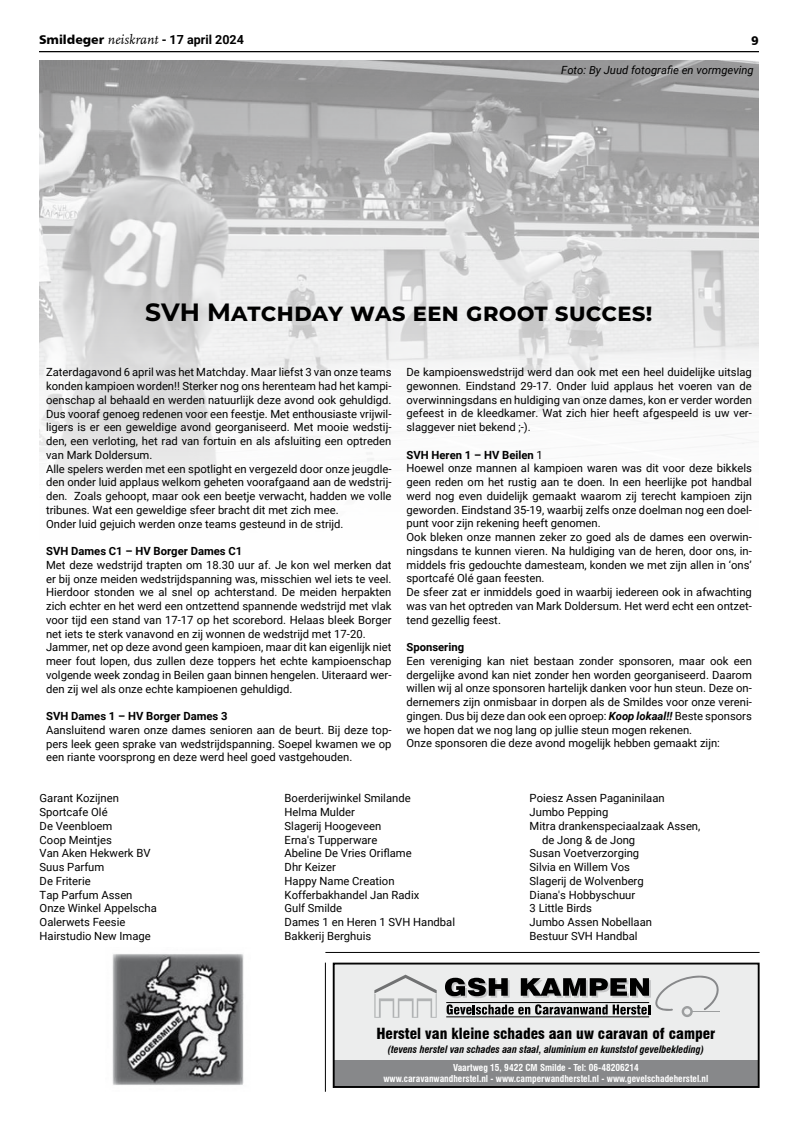
<style>
.page{position:relative;width:798px;height:1127px;background:#fff}
.page>*{position:absolute;margin:0;border:0;box-sizing:border-box;transform-origin:0 0}
.t1{font:700 25px "Montserrat";color:#000}
.t2{font:900 condensed 15px "Swiss 721 BT";color:#000}
.t3{font:700 12.5px "Roboto";color:#000}
.t4{font:12.5px "Humanist 777 BT Black B";color:#000}
.t5{font:11.25px/13.8px "Roboto";color:#000}
.t6{font:700 11.25px "Roboto";color:#000}
.t7{font:italic 11.25px "Roboto";color:#000}
.t8{font:italic 700 condensed 10px "Swiss 721 BT";color:#000}
.t9{font:700 condensed 9.38px/11.2px "Swiss 721 BT";color:#fff;text-align:center}
.s1{font-family:"Humanist 777 BT Black B";font-weight:400}
.s2{font-family:"Scala Pro";font-weight:400;font-style:italic;font-size:13.75px}
.s3{font-weight:700}
.s4{font-weight:700;font-style:italic}
</style>
<div class="page">
<hr style="left:39px;top:51px;width:719px;height:1px;background:#000">
<img style="left:39px;top:61px;width:719px;height:435px">
<div style="left:334px;top:963px;width:424px;height:97px;background:#eceded"></div>
<div style="left:334px;top:1060px;width:424px;height:27px;background:#87888a"></div>
<svg style="left:374px;top:974px;width:62px;height:44px"></svg>
<svg style="left:445px;top:975px;width:275px;height:42px"></svg>
<hr style="left:446px;top:1002px;width:203px;height:1px;background:#000">
<hr style="left:446px;top:1016px;width:203px;height:1px;background:#000">
<div style="left:332px;top:962px;width:427px;height:126px;border:1px solid #000"></div>
<hr style="left:325px;top:952px;width:434px;height:1px;background:#000">
<hr style="left:325px;top:962px;width:1px;height:130px;background:#000">
<img style="left:112px;top:954px;width:132px;height:131px">
<p class="t3" style="left:39px;top:31px;width:206px"><span class="s1">Smildeger</span> <span class="s2">neiskrant</span> - 17 april 2024</p>
<p class="t4" style="left:751px;top:33px;width:9px">9</p>
<p class="t7" style="left:561px;top:63px;width:194px">Foto: By Juud fotografie en vormgeving</p>
<h1 class="t1" style="left:145px;top:294px;width:508px">SVH Matchday was een groot succes!</h1>
<p class="t5" style="left:46px;top:365px;width:347px">Zaterdagavond 6 april was het Matchday. Maar liefst 3 van onze teams konden kampioen worden!! Sterker nog ons herenteam had het kampi&shy;oenschap al behaald en werden natuurlijk deze avond ook gehuldigd.<br>Dus vooraf genoeg redenen voor een feestje. Met enthousiaste vrijwil&shy;ligers is er een geweldige avond georganiseerd. Met mooie wedstij&shy;den, een verloting, het rad van fortuin en als afsluiting een optreden van Mark Doldersum.<br>Alle spelers werden met een spotlight en vergezeld door onze jeugdle&shy;den onder luid applaus welkom geheten voorafgaand aan de wedstrij&shy;den. Zoals gehoopt, maar ook een beetje verwacht, hadden we volle tribunes. Wat een geweldige sfeer bracht dit met zich mee.<br>Onder luid gejuich werden onze teams gesteund in de strijd.</p>
<p class="t6" style="left:46px;top:543px;width:198px">SVH Dames C1 – HV Borger Dames C1</p>
<p class="t5" style="left:46px;top:557px;width:347px">Met deze wedstrijd trapten om 18.30 uur af. Je kon wel merken dat er bij onze meiden wedstrijdspanning was, misschien wel iets te veel.<br>Hierdoor stonden we al snel op achterstand. De meiden herpakten zich echter en het werd een ontzettend spannende wedstrijd met vlak voor tijd een stand van 17-17 op het scorebord. Helaas bleek Borger net iets te sterk vanavond en zij wonnen de wedstrijd met 17-20.<br>Jammer, net op deze avond geen kampioen, maar dit kan eigenlijk niet meer fout lopen, dus zullen deze toppers het echte kampioenschap volgende week zondag in Beilen gaan binnen hengelen. Uiteraard wer&shy;den zij wel als onze echte kampioenen gehuldigd.</p>
<p class="t6" style="left:46px;top:708px;width:183px">SVH Dames 1 – HV Borger Dames 3</p>
<p class="t5" style="left:46px;top:722px;width:347px;text-align:justify">Aansluitend waren onze dames senioren aan de beurt. Bij deze top&shy;pers leek geen sprake van wedstrijdspanning. Soepel kwamen we op een riante voorsprong en deze werd heel goed vastgehouden.</p>
<p class="t5" style="left:406px;top:365px;width:347px;text-align:justify">De kampioenswedstrijd werd dan ook met een heel duidelijke uitslag gewonnen. Eindstand 29-17. Onder luid applaus het voeren van de overwinningsdans en huldiging van onze dames, kon er verder worden gefeest in de kleedkamer. Wat zich hier heeft afgespeeld is uw ver&shy;slaggever niet bekend ;-).</p>
<p class="t5" style="left:406px;top:447px;width:347px"><span class="s3">SVH Heren 1 – HV Beilen</span> 1<br>Hoewel onze mannen al kampioen waren was dit voor deze bikkels geen reden om het rustig aan te doen. In een heerlijke pot handbal werd nog even duidelijk gemaakt waarom zij terecht kampioen zijn geworden. Eindstand 35-19, waarbij zelfs onze doelman nog een doel&shy;punt voor zijn rekening heeft genomen.<br>Ook bleken onze mannen zeker zo goed als de dames een overwin&shy;ningsdans te kunnen vieren. Na huldiging van de heren, door ons, in&shy;middels fris gedouchte damesteam, konden we met zijn allen in ‘ons’ sportcafé Olé gaan feesten.<br>De sfeer zat er inmiddels goed in waarbij iedereen ook in afwachting was van het optreden van Mark Doldersum. Het werd echt een ontzet&shy;tend gezellig feest.</p>
<p class="t6" style="left:406px;top:639px;width:59px">Sponsering</p>
<p class="t5" style="left:406px;top:653px;width:347px">Een vereniging kan niet bestaan zonder sponsoren, maar ook een dergelijke avond kan niet zonder hen worden georganiseerd. Daarom willen wij al onze sponsoren hartelijk danken voor hun steun. Deze on&shy;dernemers zijn onmisbaar in dorpen als de Smildes voor onze vereni&shy;gingen. Dus bij deze dan ook een oproep: <span class="s4">Koop lokaal!!</span> Beste sponsors we hopen dat we nog lang op jullie steun mogen rekenen.<br>Onze sponsoren die deze avond mogelijk hebben gemaakt zijn:</p>
<p class="t5" style="left:40px;top:791px;width:119px">Garant Kozijnen<br>Sportcafe Olé<br>De Veenbloem<br>Coop Meintjes<br>Van Aken Hekwerk BV<br>Suus Parfum<br>De Friterie<br>Tap Parfum Assen<br>Onze Winkel Appelscha<br>Oalerwets Feesie<br>Hairstudio New Image</p>
<p class="t5" style="left:284px;top:791px;width:172px">Boerderijwinkel Smilande<br>Helma Mulder<br>Slagerij Hoogeveen<br>Erna's Tupperware<br>Abeline De Vries Oriflame<br>Dhr Keizer<br>Happy Name Creation<br>Kofferbakhandel Jan Radix<br>Gulf Smilde<br>Dames 1 en Heren 1 SVH Handbal<br>Bakkerij Berghuis</p>
<p class="t5" style="left:529px;top:791px;width:137px">Poiesz Assen Paganinilaan</p>
<p class="t5" style="left:529px;top:805px;width:80px">Jumbo Pepping</p>
<p class="t5" style="left:529px;top:818px;width:172px">Mitra drankenspeciaalzaak Assen,</p>
<p class="t5" style="left:542px;top:832px;width:95px">de Jong &amp; de Jong</p>
<p class="t5" style="left:529px;top:846px;width:111px">Susan Voetverzorging</p>
<p class="t5" style="left:529px;top:860px;width:102px">Silvia en Willem Vos</p>
<p class="t5" style="left:529px;top:873px;width:116px">Slagerij de Wolvenberg</p>
<p class="t5" style="left:529px;top:887px;width:107px">Diana's Hobbyschuur</p>
<p class="t5" style="left:529px;top:901px;width:64px">3 Little Birds</p>
<p class="t5" style="left:529px;top:915px;width:124px">Jumbo Assen Nobellaan</p>
<p class="t5" style="left:529px;top:928px;width:109px">Bestuur SVH Handbal</p>
<h2 class="t2" style="left:376px;top:1025px;width:340px">Herstel van kleine schades aan uw caravan of camper</h2>
<p class="t8" style="left:387px;top:1043px;width:317px">(tevens herstel van schades aan staal, aluminium en kunststof gevelbekleding)</p>
<p class="t9" style="left:383px;top:1062px;width:326px">Vaartweg 15, 9422 CM Smilde - Tel: 06-48206214<br>www.caravanwandherstel.nl - www.camperwandherstel.nl - www.gevelschadeherstel.nl</p>
</div>
